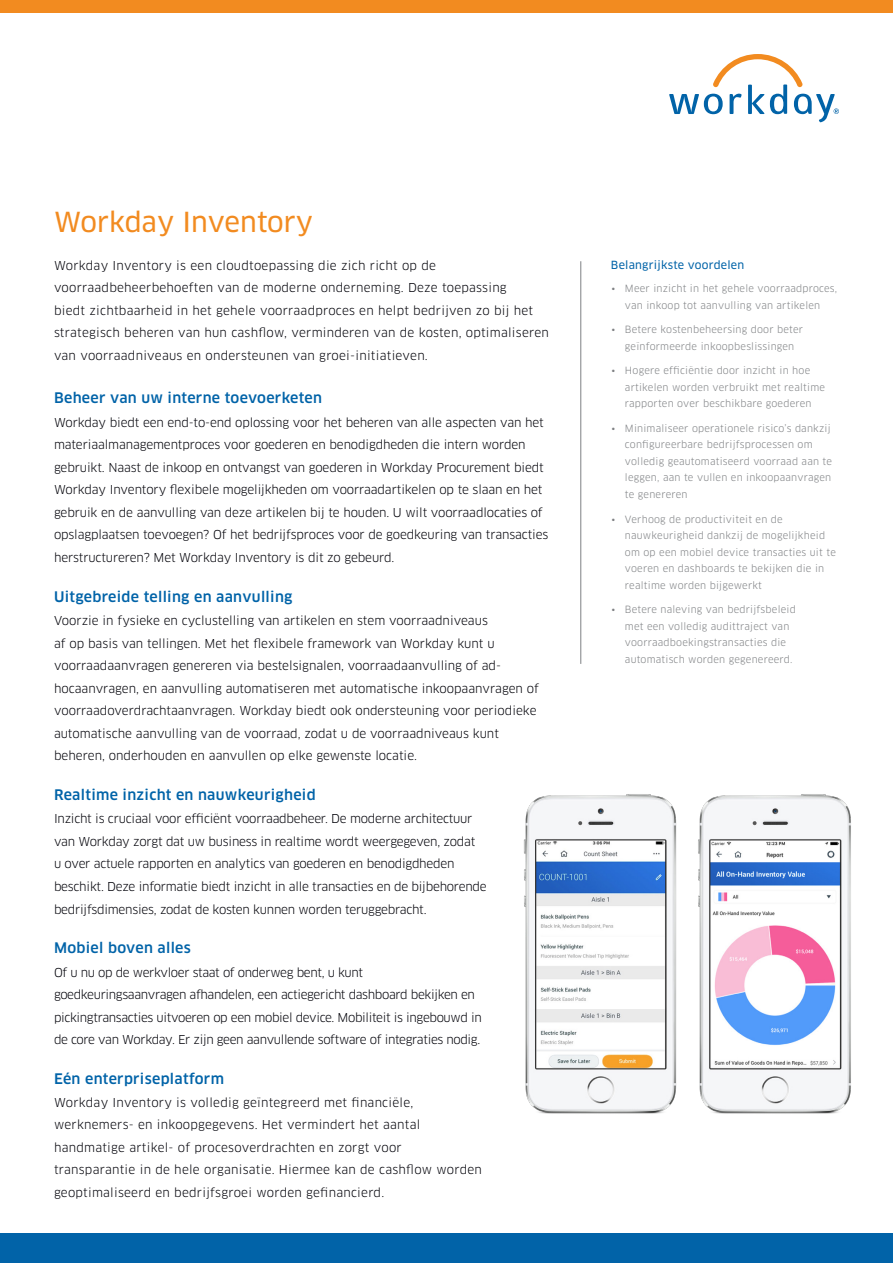
<style>
.page{position:relative;width:893px;height:1263px;background:#fff}
.page>*{position:absolute;margin:0;border:0;box-sizing:border-box;transform-origin:0 0}
.t1{font:27px "Clan OT News";color:#f28b20}
.Big_Body_head{font:500 14.25px "Clan OT";letter-spacing:.02em;color:#0163a8}
.Body_Copy_copy{font:12px/22.5px "Clan OT";letter-spacing:-.01em;color:#000008}
.Body_Copy_Last_Parag{font:12px/22.5px "Clan OT";letter-spacing:.02em;color:#000008}
.Body_Copy_copy-2{font:12px/22.5px "Clan OT";letter-spacing:-.03em;color:#000008}
.Side_Bar_Headings{font:10.95px "Clan OT News";letter-spacing:.02em;color:#0163a8}
.t2{font:9.75px/16.5px "Clan OT";letter-spacing:.02em;color:#7e8083}
</style>
<div class="page">
<svg style="left:669px;top:54px;width:170px;height:68px"></svg>
<div style="left:0;top:1233px;width:893px;height:30px;background:#0163a8"></div>
<div style="left:0;top:0;width:893px;height:13px;background:#f28b20"></div>
<hr style="left:580px;top:261px;width:1px;height:403px;background:#7e8083">
<img style="left:523px;top:794px;width:154px;height:320px">
<img style="left:698px;top:794px;width:153px;height:320px">
<p class="t1" style="left:54px;top:206px;width:261px">Workday Inventory</p>
<p class="Body_Copy_Last_Parag" style="left:54px;top:254px;width:496px">Workday Inventory is een cloudtoepassing die zich richt op de voorraadbeheerbehoeften van de moderne onderneming. Deze toepassing<br>biedt zichtbaarheid in het gehele voorraadproces en helpt bedrijven zo bij het strategisch beheren van hun cashflow, verminderen van de kosten, optimaliseren van voorraadniveaus en ondersteunen van groei-initiatieven.</p>
<p class="Big_Body_head" style="left:54px;top:390px;width:270px">Beheer van uw interne toevoerketen</p>
<p class="Body_Copy_copy" style="left:54px;top:411px;width:496px">Workday biedt een end-to-end oplossing voor het beheren van alle aspecten van het materiaalmanagementproces voor goederen en benodigdheden die intern worden gebruikt. Naast de inkoop en ontvangst van goederen in Workday Procurement biedt Workday Inventory flexibele mogelijkheden om voorraadartikelen op te slaan en het gebruik en de aanvulling van deze artikelen bij te houden. U wilt voorraadlocaties of opslagplaatsen toevoegen? Of het bedrijfsproces voor de goedkeuring van transacties herstructureren? Met Workday Inventory is dit zo gebeurd.</p>
<p class="Big_Body_head" style="left:54px;top:588px;width:240px">Uitgebreide telling en aanvulling</p>
<p class="Body_Copy_copy" style="left:54px;top:609px;width:486px">Voorzie in fysieke en cyclustelling van artikelen en stem voorraadniveaus<br>af op basis van tellingen. Met het flexibele framework van Workday kunt u voorraadaanvragen genereren via bestelsignalen, voorraadaanvulling of ad&shy;hocaanvragen, en aanvulling automatiseren met automatische inkoopaanvragen of voorraadoverdrachtaanvragen. Workday biedt ook ondersteuning voor periodieke automatische aanvulling van de voorraad, zodat u de voorraadniveaus kunt beheren, onderhouden en aanvullen op elke gewenste locatie.</p>
<p class="Big_Body_head" style="left:54px;top:786px;width:263px">Realtime inzicht en nauwkeurigheid</p>
<p class="Body_Copy_copy" style="left:54px;top:808px;width:434px">Inzicht is cruciaal voor efficiënt voorraadbeheer. De moderne architectuur van Workday zorgt dat uw business in realtime wordt weergegeven, zodat<br>u over actuele rapporten en analytics van goederen en benodigdheden beschikt. Deze informatie biedt inzicht in alle transacties en de bijbehorende bedrijfsdimensies, zodat de kosten kunnen worden teruggebracht.</p>
<p class="Big_Body_head" style="left:54px;top:940px;width:138px">Mobiel boven alles</p>
<p class="Body_Copy_copy-2" style="left:54px;top:961px;width:429px">Of u nu op de werkvloer staat of onderweg bent, u kunt goedkeuringsaanvragen afhandelen, een actiegericht dashboard bekijken en pickingtransacties uitvoeren op een mobiel device. Mobiliteit is ingebouwd in de core van Workday. Er zijn geen aanvullende software of integraties nodig.</p>
<p class="Big_Body_head" style="left:54px;top:1070px;width:171px">Eén enterpriseplatform</p>
<p class="Body_Copy_Last_Parag" style="left:54px;top:1091px;width:429px">Workday Inventory is volledig geïntegreerd met financiële, werknemers- en inkoopgegevens. Het vermindert het aantal handmatige artikel- of procesoverdrachten en zorgt voor transparantie in de hele organisatie. Hiermee kan de cashflow worden geoptimaliseerd en bedrijfsgroei worden gefinancierd.</p>
<p class="Side_Bar_Headings" style="left:611px;top:258px;width:135px">Belangrijkste voordelen</p>
<p class="t2" style="left:611px;top:280px;width:227px;text-align:center">• Meer inzicht in het gehele voorraadproces, van inkoop tot aanvulling van artikelen</p>
<p class="t2" style="left:611px;top:321px;width:193px;text-align:center">• Betere kostenbeheersing door beter geïnformeerde inkoopbeslissingen</p>
<p class="t2" style="left:625px;top:362px;width:202px;text-indent:-14px">• Hogere efficiëntie door inzicht in hoe artikelen worden verbruikt met realtime rapporten over beschikbare goederen</p>
<p class="t2" style="left:625px;top:420px;width:209px;text-indent:-14px">• Minimaliseer operationele risico’s dankzij configureerbare bedrijfsprocessen om volledig geautomatiseerd voorraad aan te leggen, aan te vullen en inkoopaanvragen te genereren</p>
<p class="t2" style="left:625px;top:511px;width:212px;text-indent:-14px">• Verhoog de productiviteit en de nauwkeurigheid dankzij de mogelijkheid om op een mobiel device transacties uit te voeren en dashboards te bekijken die in realtime worden bijgewerkt</p>
<p class="t2" style="left:625px;top:601px;width:172px;text-indent:-14px">• Betere naleving van bedrijfsbeleid met een volledig audittraject van voorraadboekingstransacties die automatisch worden gegenereerd.</p>
</div>
